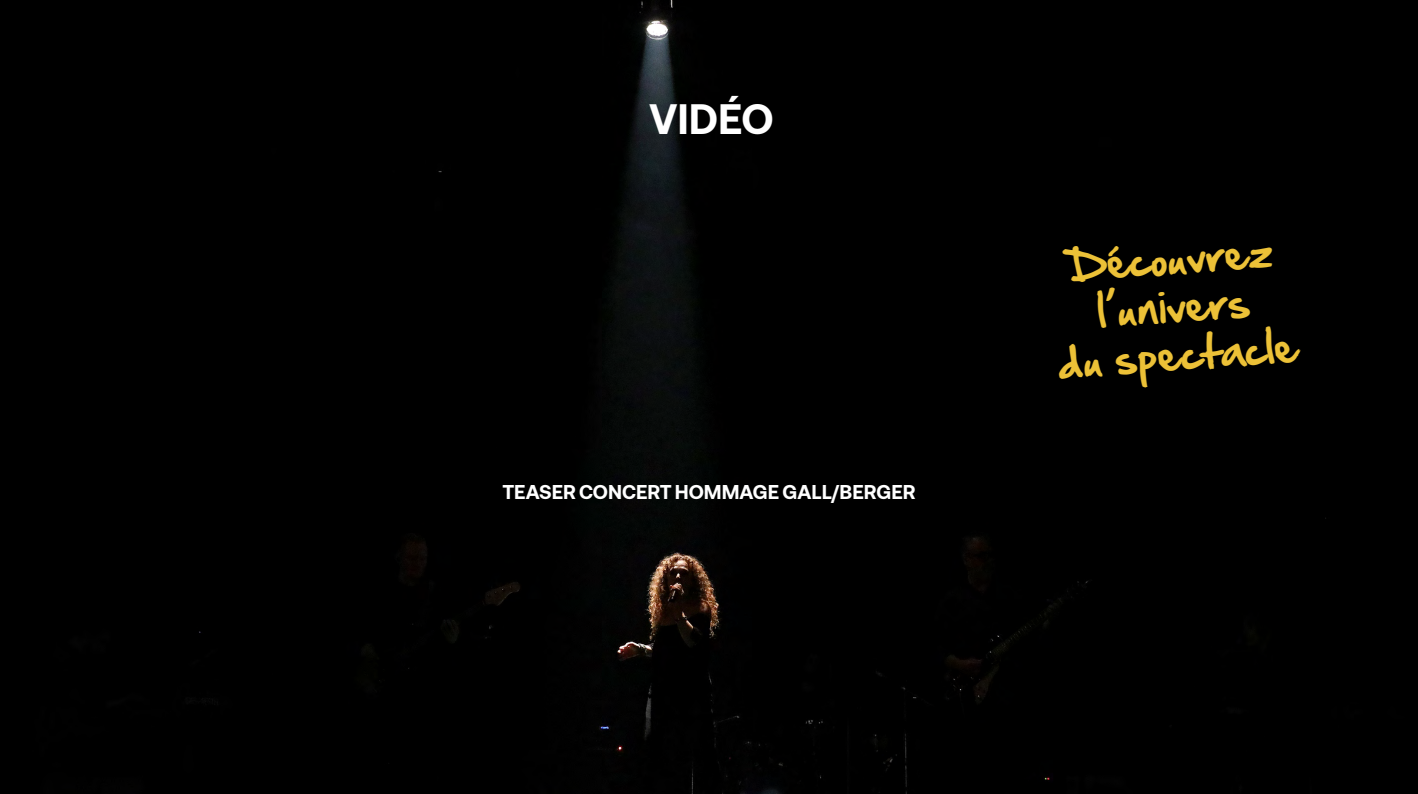
<style>
.page{position:relative;width:1418px;height:794px;background:#fff}
.page>*{position:absolute;margin:0;border:0;box-sizing:border-box;transform-origin:0 0}
.t1{font:700 42.4px "Aeonik";color:#fff}
.t2{font:40px/48px "Hand Of Sean";color:#ecc137;text-align:center}
.t3{font:700 20px "Aeonik";color:#fff}
</style>
<div class="page">
<div style="left:0;top:0;width:1417px;height:794px;background:#000"></div>
<h1 class="t1" style="left:649px;top:95px;width:126px">VIDÉO</h1>
<p class="t3" style="left:502px;top:481px;width:415px">TEASER CONCERT HOMMAGE GALL/BERGER</p>
<h2 class="t2" style="left:1048px;top:242px;width:242px;rotate:-4deg">Découvrez l’univers<br>du spectacle</h2>
</div>
